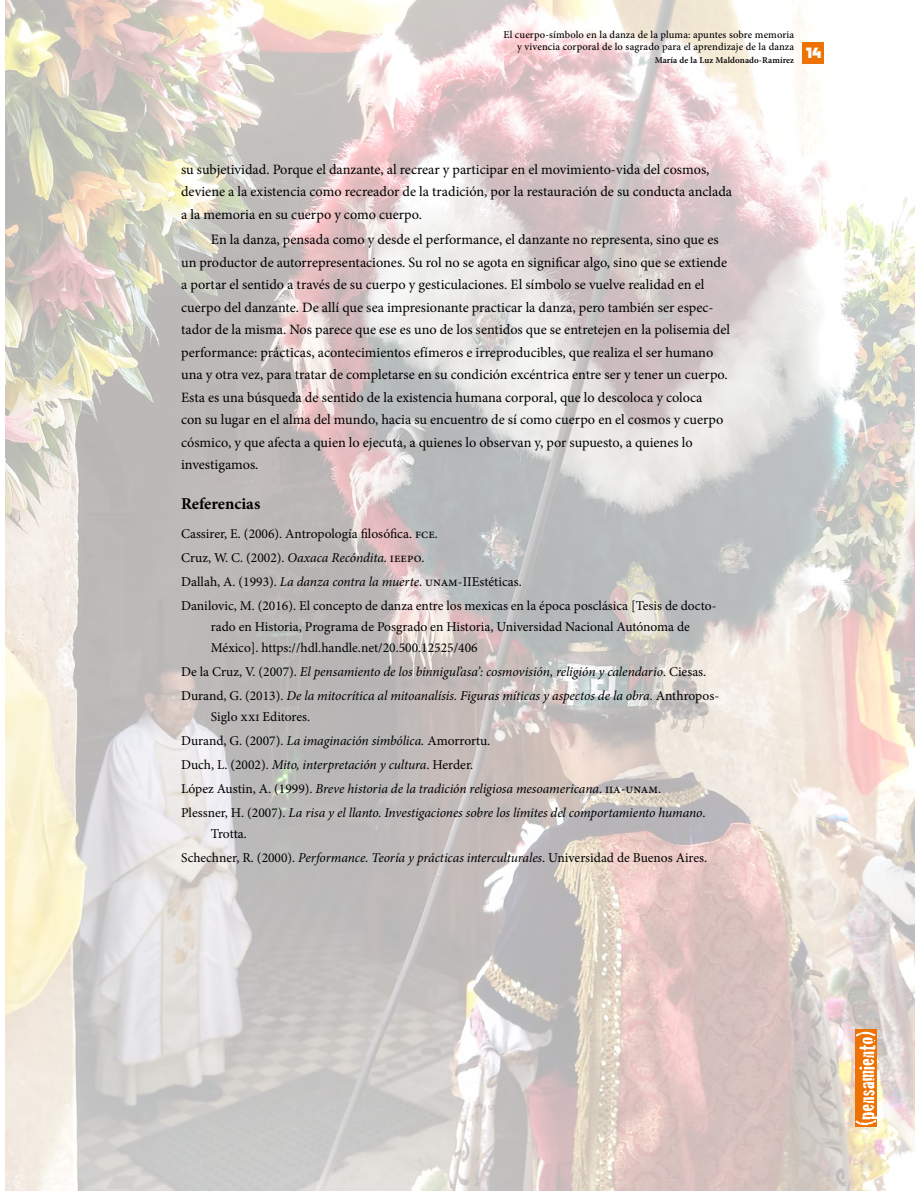
<style>
.page{position:relative;width:915px;height:1191px;background:#fff}
.page>*{position:absolute;margin:0;border:0;box-sizing:border-box;transform-origin:0 0}
.t1{font:700 16.5px "Minion Pro";letter-spacing:-.005em;color:#000}
.t2{font:800 15px "DOCK11";color:#fff}
.t3{font:14.25px/22.5px "Minion Pro";color:#000}
.t4{font:italic 13.5px/24px "Minion Pro";letter-spacing:-.01em;color:#000}
.t5{font:13.5px/24px "Minion Pro";color:#000}
.t6{font:500 10.5px/12.6px "Minion Pro";letter-spacing:.01em;color:#000;text-align:right}
.t7{font:600 9px "Minion Pro";letter-spacing:.01em;color:#000}
.s1{font-style:italic}
.s2{font-style:normal}
</style>
<div class="page">
<img style="left:5px;top:0;width:909px;height:1191px">
<div style="left:855px;top:1029px;width:21px;height:98px;background:#ee7203"></div>
<svg style="left:855px;top:1031px;width:21px;height:94px"></svg>
<div style="left:802px;top:42px;width:21px;height:21px;background:#ee7203"></div>
<p class="t6" style="left:503px;top:28px;width:292px">El cuerpo-símbolo en la danza de la pluma: apuntes sobre memoria y vivencia corporal de lo sagrado para el aprendizaje de la danza</p>
<p class="t7" style="left:654px;top:54px;width:141px">María de la Luz Maldonado-Ramírez</p>
<p class="t2" style="left:805px;top:46px;width:17px">14</p>
<p class="t3" style="left:181px;top:158px;width:552px">su subjetividad. Porque el danzante, al recrear y participar en el movimiento-vida del cosmos, deviene a la existencia como recreador de la tradición, por la restauración de su conducta anclada a la memoria en su cuerpo y como cuerpo.</p>
<p class="t3" style="left:181px;top:228px;width:550px;text-indent:30px">En la danza, pensada como y desde el performance, el danzante no representa, sino que es un productor de autorrepresentaciones. Su rol no se agota en significar algo, sino que se extiende a portar el sentido a través de su cuerpo y gesticulaciones. El símbolo se vuelve realidad en el cuerpo del danzante. De allí que sea impresionante practicar la danza, pero también ser espec&shy;tador de la misma. Nos parece que ese es uno de los sentidos que se entretejen en la polisemia del performance: prácticas, acontecimientos efímeros e irreproducibles, que realiza el ser humano una y otra vez, para tratar de completarse en su condición excéntrica entre ser y tener un cuerpo.<br>Esta es una búsqueda de sentido de la existencia humana corporal, que lo descoloca y coloca<br>con su lugar en el alma del mundo, hacia su encuentro de sí como cuerpo en el cosmos y cuerpo cósmico, y que afecta a quien lo ejecuta, a quienes lo observan y, por supuesto, a quienes lo investigamos.</p>
<p class="t1" style="left:181px;top:492px;width:81px">Referencias</p>
<p class="t5" style="left:181px;top:522px;width:536px">Cassirer, E. (2006). Antropología filosófica. fce.<br>Cruz, W. C. (2002). <span class="s1">Oaxaca Recóndita</span>. ieepo.<br>Dallah, A. (1993). <span class="s1">La danza contra la muerte</span>. unam-IIEstéticas.<br>Danilovic, M. (2016). El concepto de danza entre los mexicas en la época posclásica [Tesis de docto-</p>
<p class="t5" style="left:211px;top:616px;width:480px;line-height:21px">rado en Historia, Programa de Posgrado en Historia, Universidad Nacional Autónoma de<br>México]. https://hdl.handle.net/20.500.12525/406</p>
<p class="t4" style="left:181px;top:660px;width:539px"><span class="s2">De la Cruz, V. (2007).</span> El pensamiento de los binnigul’asa’: cosmovisión, religión y calendario<span class="s2">. Ciesas.<br>Durand, G. (2013).</span> De la mitocrítica al mitoanalísis. Figuras míticas y aspectos de la obra<span class="s2">. Anthropos-</span></p>
<p class="t4" style="left:181px;top:705px;width:526px;text-indent:30px"><span class="s2">Siglo xxi Editores.<br>Durand, G. (2007).</span> La imaginación simbólica. <span class="s2">Amorrortu.<br>Duch, L. (2002).</span> Mito, interpretación y cultura<span class="s2">. Herder.<br>López Austin, A. (1999).</span> Breve historia de la tradición religiosa mesoamericana<span class="s2">. iia-unam.<br>Plessner, H. (2007).</span> La risa y el llanto. Investigaciones sobre los límites del comportamiento humano<span class="s2">.</span></p>
<p class="t5" style="left:181px;top:822px;width:527px;text-indent:30px">Trotta.<br>Schechner, R. (2000). <span class="s1">Performance. Teoría y prácticas interculturales</span>. Universidad de Buenos Aires.</p>
</div>
